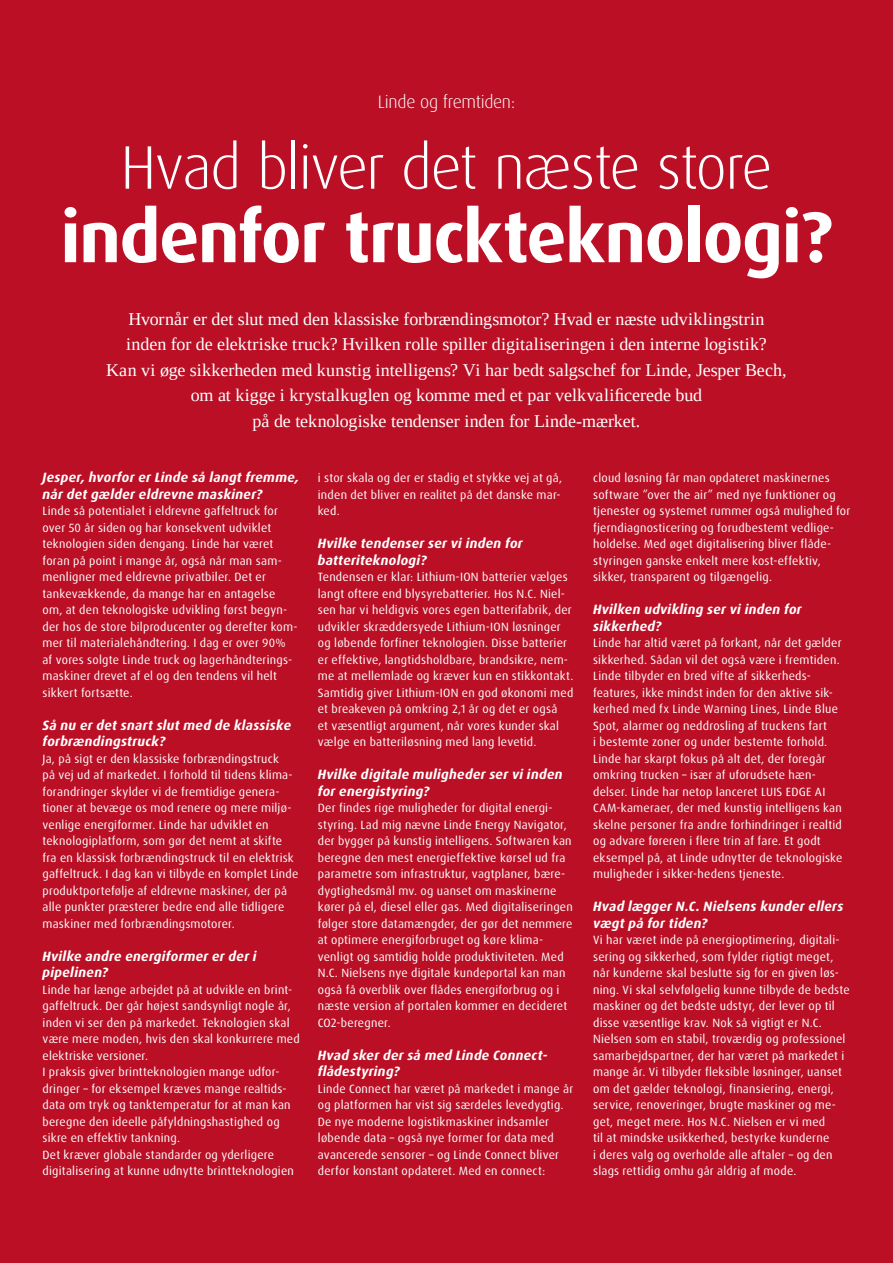
<style>
.page{position:relative;width:893px;height:1263px;background:#ba0f25}
.page>*{position:absolute;margin:0;border:0;box-sizing:border-box;transform-origin:0 0}
.t1{font:700 72px "Dax Pro";letter-spacing:-.02em;color:#fff}
.t2{font:300 61.5px "Dax Pro";letter-spacing:-.025em;color:#fff}
.t3{font:18px/25.5px "Tinos";color:#fff;text-align:center}
.t4{font:300 18px "Dax Pro";letter-spacing:-.015em;color:#fff}
.t5{font:italic 700 13.5px/16.5px "Dax Pro";letter-spacing:.02em;color:#fff}
.t6{font:12px/16.5px "Dax Pro";letter-spacing:.02em;color:#fff}
</style>
<div class="page">
<h3 class="t4" style="left:378px;top:90px;width:139px">Linde og fremtiden:</h3>
<h2 class="t2" style="left:121px;top:128px;width:653px">Hvad bliver det næste store</h2>
<h1 class="t1" style="left:60px;top:191px;width:774px">indenfor truckteknologi?</h1>
<p class="t3" style="left:106px;top:306px;width:682px">Hvornår er det slut med den klassiske forbrændingsmotor? Hvad er næste udviklingstrin inden for de elektriske truck? Hvilken rolle spiller digitaliseringen i den interne logistik?<br>Kan vi øge sikkerheden med kunstig intelligens? Vi har bedt salgschef for Linde, Jesper Bech, om at kigge i krystalkuglen og komme med et par velkvalificerede bud<br>på de teknologiske tendenser inden for Linde-mærket.</p>
<p class="t5" style="left:43px;top:469px;width:258px">Jesper, hvorfor er Linde så langt fremme, når det gælder eldrevne maskiner?</p>
<p class="t6" style="left:43px;top:503px;width:257px">Linde så potentialet i eldrevne gaffeltruck for over 50 år siden og har konsekvent udviklet teknologien siden dengang. Linde har været foran på point i mange år, også når man sam&shy;menligner med eldrevne privatbiler. Det er tankevækkende, da mange har en antagelse om, at den teknologiske udvikling først begyn&shy;der hos de store bilproducenter og derefter kom&shy;mer til materialehåndtering. I dag er over 90% af vores solgte Linde truck og lagerhåndterings&shy;maskiner drevet af el og den tendens vil helt sikkert fortsætte.</p>
<p class="t5" style="left:43px;top:717px;width:250px">Så nu er det snart slut med de klassiske forbrændingstruck?</p>
<p class="t6" style="left:43px;top:750px;width:257px">Ja, på sigt er den klassiske forbrændingstruck<br>på vej ud af markedet. I forhold til tidens klima&shy;forandringer skylder vi de fremtidige genera&shy;tioner at bevæge os mod renere og mere miljø&shy;venlige energiformer. Linde har udviklet en teknologiplatform, som gør det nemt at skifte fra en klassisk forbrændingstruck til en elektrisk gaffeltruck. I dag kan vi tilbyde en komplet Linde produktportefølje af eldrevne maskiner, der på alle punkter præsterer bedre end alle tidligere maskiner med forbrændingsmotorer.</p>
<p class="t5" style="left:43px;top:948px;width:216px">Hvilke andre energiformer er der i pipelinen?</p>
<p class="t6" style="left:43px;top:981px;width:259px">Linde har længe arbejdet på at udvikle en brint&shy;gaffeltruck. Der går højest sandsynligt nogle år, inden vi ser den på markedet. Teknologien skal være mere moden, hvis den skal konkurrere med elektriske versioner.<br>I praksis giver brintteknologien mange udfor&shy;dringer – for eksempel kræves mange realtids&shy;data om tryk og tanktemperatur for at man kan beregne den ideelle påfyldningshastighed og sikre en effektiv tankning.<br>Det kræver globale standarder og yderligere digitalisering at kunne udnytte brintteknologien</p>
<p class="t6" style="left:318px;top:470px;width:246px">i stor skala og der er stadig et stykke vej at gå, inden det bliver en realitet på det danske mar&shy;ked.</p>
<p class="t5" style="left:318px;top:535px;width:206px">Hvilke tendenser ser vi inden for batteriteknologi?</p>
<p class="t6" style="left:318px;top:569px;width:257px">Tendensen er klar: Lithium-ION batterier vælges langt oftere end blysyrebatterier. Hos N.C. Niel&shy;sen har vi heldigvis vores egen batterifabrik, der udvikler skræddersyede Lithium-ION løsninger og løbende forfiner teknologien. Disse batterier er effektive, langtidsholdbare, brandsikre, nem&shy;me at mellemlade og kræver kun en stikkontakt.<br>Samtidig giver Lithium-ION en god økonomi med et breakeven på omkring 2,1 år og det er også<br>et væsentligt argument, når vores kunder skal vælge en batteriløsning med lang levetid.</p>
<p class="t5" style="left:318px;top:766px;width:246px">Hvilke digitale muligheder ser vi inden for energistyring?</p>
<p class="t6" style="left:318px;top:800px;width:257px">Der findes rige muligheder for digital energi&shy;styring. Lad mig nævne Linde Energy Navigator, der bygger på kunstig intelligens. Softwaren kan beregne den mest energieffektive kørsel ud fra parametre som infrastruktur, vagtplaner, bære&shy;dygtighedsmål mv. og uanset om maskinerne kører på el, diesel eller gas. Med digitaliseringen følger store datamængder, der gør det nemmere at optimere energiforbruget og køre klima&shy;venligt og samtidig holde produktiviteten. Med N.C. Nielsens nye digitale kundeportal kan man også få overblik over flådes energiforbrug og i næste version af portalen kommer en decideret CO2-beregner.</p>
<p class="t5" style="left:318px;top:1047px;width:231px">Hvad sker der så med Linde Connect&shy;flådestyring?</p>
<p class="t6" style="left:318px;top:1080px;width:257px">Linde Connect har været på markedet i mange år og platformen har vist sig særdeles levedygtig.<br>De nye moderne logistikmaskiner indsamler løbende data – også nye former for data med avancerede sensorer – og Linde Connect bliver derfor konstant opdateret. Med en connect:</p>
<p class="t6" style="left:593px;top:470px;width:259px">cloud løsning får man opdateret maskinernes software ”over the air” med nye funktioner og tjenester og systemet rummer også mulighed for fjerndiagnosticering og forudbestemt vedlige&shy;holdelse. Med øget digitalisering bliver flåde&shy;styringen ganske enkelt mere kost-effektiv, sikker, transparent og tilgængelig.</p>
<p class="t5" style="left:593px;top:601px;width:210px">Hvilken udvikling ser vi inden for sikkerhed?</p>
<p class="t6" style="left:593px;top:635px;width:251px">Linde har altid været på forkant, når det gælder sikkerhed. Sådan vil det også være i fremtiden.<br>Linde tilbyder en bred vifte af sikkerheds&shy;features, ikke mindst inden for den aktive sik&shy;kerhed med fx Linde Warning Lines, Linde Blue Spot, alarmer og neddrosling af truckens fart<br>i bestemte zoner og under bestemte forhold.<br>Linde har skarpt fokus på alt det, der foregår omkring trucken – især af uforudsete hæn&shy;delser. Linde har netop lanceret LUIS EDGE AI CAM-kameraer, der med kunstig intelligens kan skelne personer fra andre forhindringer i realtid og advare føreren i flere trin af fare. Et godt eksempel på, at Linde udnytter de teknologiske muligheder i sikker-hedens tjeneste.</p>
<p class="t5" style="left:593px;top:898px;width:252px">Hvad lægger N.C. Nielsens kunder ellers vægt på for tiden?</p>
<p class="t6" style="left:593px;top:932px;width:258px">Vi har været inde på energioptimering, digitali&shy;sering og sikkerhed, som fylder rigtigt meget, når kunderne skal beslutte sig for en given løs&shy;ning. Vi skal selvfølgelig kunne tilbyde de bedste maskiner og det bedste udstyr, der lever op til disse væsentlige krav. Nok så vigtigt er N.C.<br>Nielsen som en stabil, troværdig og professionel samarbejdspartner, der har været på markedet i mange år. Vi tilbyder fleksible løsninger, uanset om det gælder teknologi, finansiering, energi, service, renoveringer, brugte maskiner og me&shy;get, meget mere. Hos N.C. Nielsen er vi med<br>til at mindske usikkerhed, bestyrke kunderne<br>i deres valg og overholde alle aftaler – og den slags rettidig omhu går aldrig af mode.</p>
</div>
